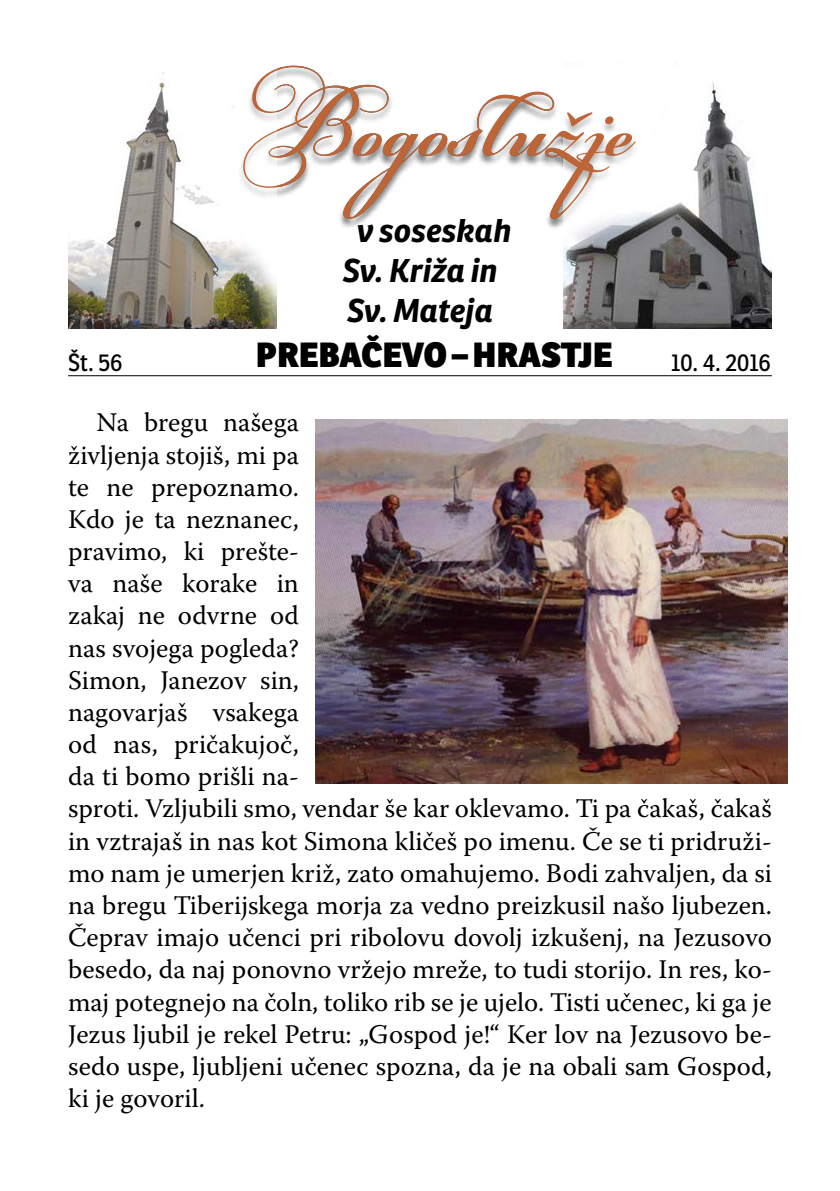
<style>
.page{position:relative;width:840px;height:1191px;background:#fff}
.page>*{position:absolute;margin:0;border:0;box-sizing:border-box;transform-origin:0 0}
._3_Besedilo{font:700 108px "PF Champion Script Pro";color:#be6537}
._3_Besedilo-2{font:800 34px "Ronnia";color:#000}
._3_Besedilo-3{font:italic 700 32px/40px "Ronnia";color:#000;text-align:center}
._3_Besedilo-4{font:26.8px/32.2px "Warnock Pro";color:#000}
._1_DATUM_glava{font:24px "Ronnia";color:#000;scale:.94 1}
</style>
<div class="page">
<img style="left:563px;top:83px;width:208px;height:246px">
<img style="left:68px;top:72px;width:208px;height:257px">
<hr style="left:68px;top:375px;width:703px;height:1px;background:#000">
<img style="left:316px;top:419px;width:471px;height:364px">
<div style="left:238px;top:66px;width:402px;height:164px;background:#000;opacity:.3"></div>
<p class="_1_DATUM_glava" style="left:68px;top:347px;width:59px">Št. 56</p>
<p class="_3_Besedilo" style="left:240px;top:55px;width:389px">Bogoslužje</p>
<p class="_3_Besedilo-3" style="left:342px;top:210px;width:170px">v soseskah<br>Sv. Križa in<br>Sv. Mateja</p>
<p class="_3_Besedilo-2" style="left:256px;top:332px;width:358px">PREBAČEVO – HRASTJE</p>
<p class="_1_DATUM_glava" style="left:670px;top:347px;width:108px">10. 4. 2016</p>
<p class="_3_Besedilo-4" style="left:68px;top:406px;width:705px;text-indent:28px">Na bregu našega<br>življenja stojiš, mi pa<br>te ne prepoznamo.<br>Kdo je ta neznanec,<br>pravimo, ki prešte-<br>va naše korake in<br>zakaj ne odvrne od<br>nas svojega pogleda?<br>Simon, Janezov sin,<br>nagovarjaš vsakega<br>od nas, pričakujoč,<br>da ti bomo prišli na-<br>sproti. Vzljubili smo, vendar še kar oklevamo. Ti pa čakaš, čakaš in vztrajaš in nas kot Simona kličeš po imenu. Če se ti pridruži&shy;mo nam je umerjen križ, zato omahujemo. Bodi zahvaljen, da si na bregu Tiberijskega morja za vedno preizkusil našo ljubezen.<br>Čeprav imajo učenci pri ribolovu dovolj izkušenj, na Jezusovo besedo, da naj ponovno vržejo mreže, to tudi storijo. In res, ko&shy;maj potegnejo na čoln, toliko rib se je ujelo. Tisti učenec, ki ga je Jezus ljubil je rekel Petru: „Gospod je!“ Ker lov na Jezusovo be&shy;sedo uspe, ljubljeni učenec spozna, da je na obali sam Gospod, ki je govoril.</p>
</div>
